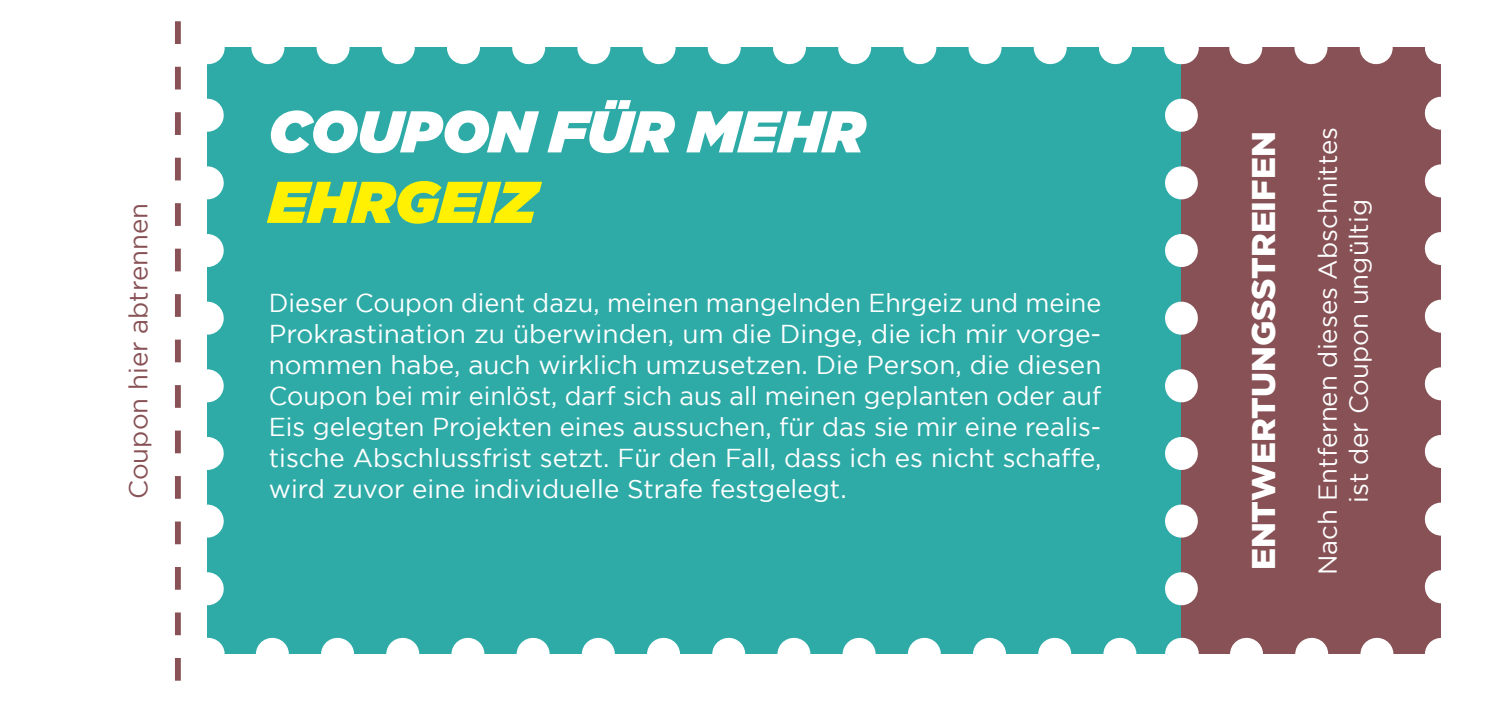
<style>
.page{position:relative;width:1489px;height:702px;background:#fff}
.page>*{position:absolute;margin:0;border:0;box-sizing:border-box;transform-origin:0 0}
.t1{font:italic 900 58.75px "Gotham";color:#fff}
.t2{font:italic 900 58.75px "Gotham";color:#fff101}
.t3{font:900 33px "Gotham";color:#fff}
.Optimaler_Blocksatz{font:25.75px/31px "Gotham";color:#fff;text-align:justify}
.t4{font:25.75px "Gotham";color:#875155}
</style>
<div class="page">
<div style="left:207px;top:48px;width:1234px;height:606px;background:#2eaaa7"></div>
<svg style="left:207px;top:115px;width:17px;height:491px"></svg>
<hr style="left:207px;top:637px;width:1px;height:33px;background:#fff">
<hr style="left:207px;top:31px;width:1px;height:33px;background:#fff">
<div style="left:1181px;top:48px;width:260px;height:606px;background:#875155"></div>
<svg style="left:1165px;top:115px;width:32px;height:491px"></svg>
<svg style="left:272px;top:637px;width:1122px;height:17px"></svg>
<svg style="left:1424px;top:96px;width:17px;height:491px"></svg>
<svg style="left:240px;top:47px;width:1136px;height:17px"></svg>
<hr style="left:1181px;top:637px;width:1px;height:33px;background:#fff">
<hr style="left:1181px;top:31px;width:1px;height:33px;background:#fff">
<svg style="left:175px;top:21px;width:6px;height:659px"></svg>
<p class="t1" style="left:269px;top:97px;width:597px">COUPON FÜR MEHR</p>
<p class="t2" style="left:269px;top:168px;width:269px">EHRGEIZ</p>
<p class="t3" style="left:1244px;top:570px;width:440px;rotate:-90deg">ENTWERTUNGSSTREIFEN</p>
<p class="Optimaler_Blocksatz" style="left:1311px;top:575px;width:449px;rotate:-90deg">Nach Entfernen dieses Abschnittes</p>
<p class="t4" style="left:124px;top:499px;width:297px;rotate:-90deg">Coupon hier abtrennen</p>
<p class="Optimaler_Blocksatz" style="left:1342px;top:502px;width:305px;rotate:-90deg">ist der Coupon ungültig</p>
<p class="Optimaler_Blocksatz" style="left:269px;top:286px;width:834px">Dieser Coupon dient dazu, meinen mangelnden Ehrgeiz und meine Prokrastination zu überwinden, um die Dinge, die ich mir vorge&shy;nommen habe, auch wirklich umzusetzen. Die Person, die diesen Coupon bei mir einlöst, darf sich aus all meinen geplanten oder auf Eis gelegten Projekten eines aussuchen, für das sie mir eine realis&shy;tische Abschlussfrist setzt. Für den Fall, dass ich es nicht schaffe, wird zuvor eine individuelle Strafe festgelegt.</p>
</div>
